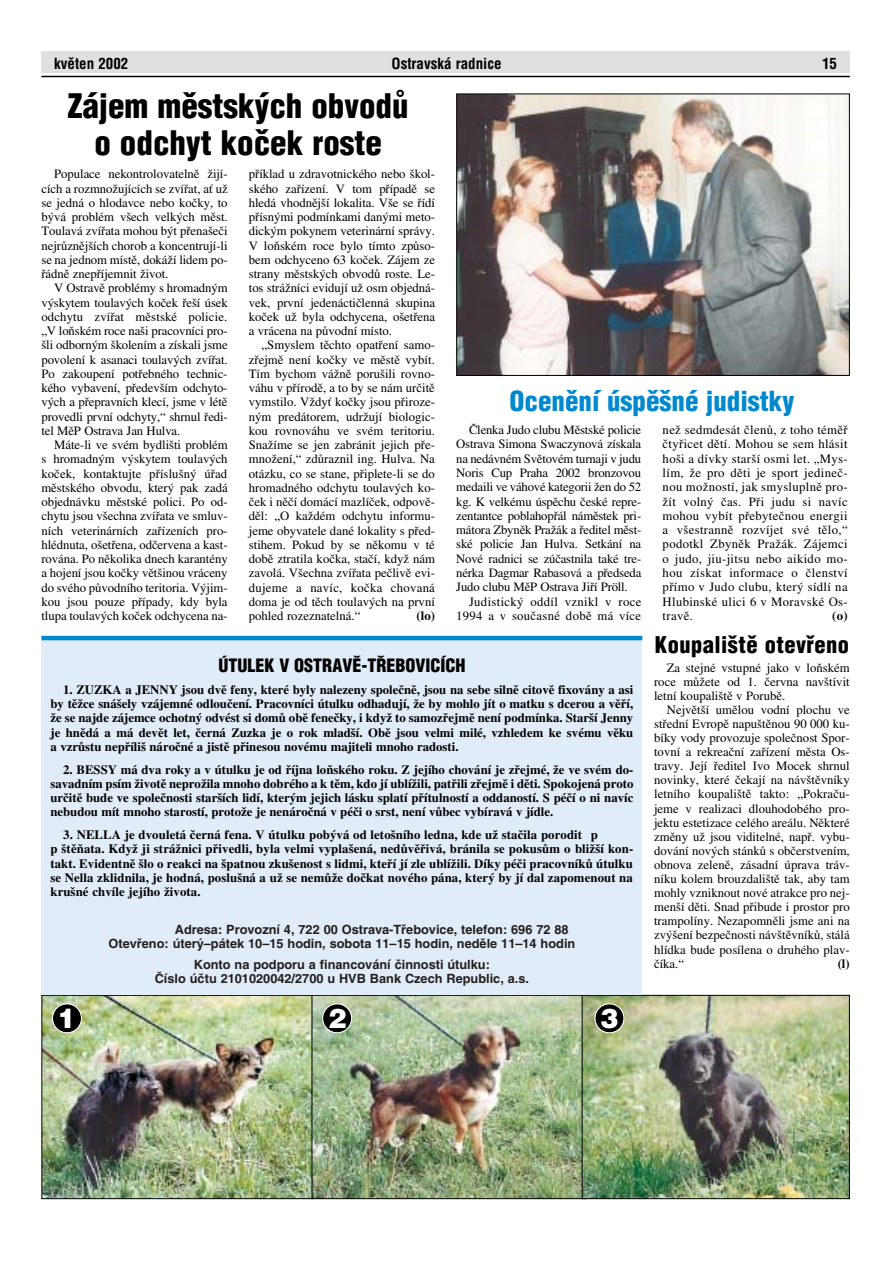
<style>
.page{position:relative;width:893px;height:1275px;background:#fff}
.page>*{position:absolute;margin:0;border:0;box-sizing:border-box;transform-origin:0 0}
.t1{font:900 33px/36.3px "Helvetica Condensed CE";color:#000;text-align:center}
.t2{font:900 27px "Helvetica Condensed CE";color:#0089cf}
.t3{font:900 27px "Helvetica CE";color:#fff}
.t4{font:900 22.5px "Helvetica Condensed CE";letter-spacing:.02em;color:#000}
.t5{font:900 18px "Helvetica Condensed CE";color:#000}
.t6{font:700 15px "Helvetica Condensed CE";color:#000}
.t7{font:12.75px/14.2px "Times CE";letter-spacing:-.005em;color:#000;text-align:justify}
.t8{font:700 12.75px/14.2px "Times CE";letter-spacing:.01em;color:#000;text-align:justify}
.t9{font:700 12.75px/14.1px "Helvetica CE";color:#231f1f}
.t10{font:12.75px/14.2px "Times CE";letter-spacing:.025em;color:#000;text-align:right}
</style>
<div class="page">
<hr style="left:41px;top:76px;width:808px;height:1px;background:#000">
<div style="left:41px;top:51px;width:808px;height:21px;background:#e0e0e0"></div>
<img style="left:458px;top:96px;width:389px;height:278px">
<div style="left:456px;top:94px;width:393px;height:282px;border:1px solid #000"></div>
<img style="left:43px;top:997px;width:268px;height:200px">
<div style="left:41px;top:995px;width:272px;height:204px;border:1px solid #000"></div>
<img style="left:313px;top:997px;width:268px;height:200px">
<div style="left:311px;top:995px;width:275px;height:204px;border:1px solid #000"></div>
<img style="left:583px;top:997px;width:264px;height:200px">
<div style="left:581px;top:995px;width:268px;height:204px;border:1px solid #000"></div>
<div style="left:53px;top:1004px;width:28px;height:28px;background:#000;border-radius:50%"></div>
<div style="left:52px;top:1003px;width:30px;height:30px;border:1px solid #fff;border-radius:50%"></div>
<div style="left:323px;top:1004px;width:28px;height:28px;background:#000;border-radius:50%"></div>
<div style="left:322px;top:1003px;width:30px;height:30px;border:1px solid #fff;border-radius:50%"></div>
<div style="left:595px;top:1004px;width:28px;height:28px;background:#000;border-radius:50%"></div>
<div style="left:594px;top:1003px;width:30px;height:30px;border:1px solid #fff;border-radius:50%"></div>
<div style="left:41px;top:638px;width:601px;height:357px;background:#e0ecf8"></div>
<hr style="left:41px;top:636px;width:601px;height:4px;background:#0089cf">
<p class="t6" style="left:54px;top:58px;width:76px">kvûten 2002</p>
<p class="t6" style="left:391px;top:58px;width:111px">Ostravská radnice</p>
<p class="t6" style="left:822px;top:58px;width:16px">15</p>
<h1 class="t1" style="left:68px;top:92px;width:342px">Zájem mûstsk˘ch obvodÛ o odchyt koãek roste</h1>
<p class="t7" style="left:41px;top:168px;width:188px;text-indent:13px">Populace nekontrolovatelně žijí&shy;cích a rozmnožujících se zvířat, ať už se jedná o hlodavce nebo kočky, to bývá problém všech velkých měst.<br>Toulavá zvířata mohou být přenašeči nejrůznějších chorob a koncentrují-li se na jednom místě, dokáží lidem po&shy;řádně znepříjemnit život.</p>
<p class="t7" style="left:41px;top:282px;width:188px;text-indent:13px">V Ostravě problémy s hromadným výskytem toulavých koček řeší úsek odchytu zvířat městské policie. „V loňském roce naši pracovníci pro&shy;šli odborným školením a získali jsme povolení k asanaci toulavých zvířat.<br>Po zakoupení potřebného technic&shy;kého vybavení, především odchyto&shy;vých a přepravních klecí, jsme v létě provedli první odchyty,“ shrnul ředi&shy;tel MěP Ostrava Jan Hulva.</p>
<p class="t7" style="left:41px;top:439px;width:188px;text-indent:13px">Máte-li ve svém bydlišti problém s hromadným výskytem toulavých koček, kontaktujte příslušný úřad městského obvodu, který pak zadá objednávku městské polici. Po od&shy;chytu jsou všechna zvířata ve smluv&shy;ních veterinárních zařízeních pro&shy;hlédnuta, ošetřena, odčervena a kast&shy;rována. Po několika dnech karantény a hojení jsou kočky většinou vráceny do svého původního teritoria. Výjim&shy;kou jsou pouze případy, kdy byla tlupa toulavých koček odchycena na-</p>
<p class="t7" style="left:249px;top:168px;width:188px">příklad u zdravotnického nebo škol&shy;ského zařízení. V tom případě se hledá vhodnější lokalita. Vše se řídí přísnými podmínkami danými meto&shy;dickým pokynem veterinární správy.<br>V loňském roce bylo tímto způso&shy;bem odchyceno 63 koček. Zájem ze strany městských obvodů roste. Le&shy;tos strážníci evidují už osm objedná&shy;vek, první jedenáctičlenná skupina koček už byla odchycena, ošetřena a vrácena na původní místo.</p>
<p class="t7" style="left:249px;top:339px;width:188px;text-indent:13px">„Smyslem těchto opatření samo&shy;zřejmě není kočky ve městě vybít.<br>Tím bychom vážně porušili rovno&shy;váhu v přírodě, a to by se nám určitě vymstilo. Vždyť kočky jsou přiroze&shy;ným predátorem, udržují biologic&shy;kou rovnováhu ve svém teritoriu.<br>Snažíme se jen zabránit jejich pře&shy;množení,“ zdůraznil ing. Hulva. Na otázku, co se stane, připlete-li se do hromadného odchytu toulavých ko&shy;ček i něčí domácí mazlíček, odpově&shy;děl: „O každém odchytu informu&shy;jeme obyvatele dané lokality s před&shy;stihem. Pokud by se někomu v té době ztratila kočka, stačí, když nám zavolá. Všechna zvířata pečlivě evi&shy;dujeme a navíc, kočka chovaná doma je od těch toulavých na první pohled rozeznatelná.“</p>
<p class="t8" style="left:416px;top:610px;width:20px">(lo)</p>
<h2 class="t2" style="left:509px;top:392px;width:286px">Ocenûní úspû‰né judistky</h2>
<p class="t7" style="left:456px;top:424px;width:187px;text-indent:13px">Členka Judo clubu Městské policie Ostrava Simona Swaczynová získala na nedávném Světovém turnaji v judu Noris Cup Praha 2002 bronzovou medaili ve váhové kategorii žen do 52 kg. K velkému úspěchu české repre&shy;zentantce poblahopřál náměstek pri&shy;mátora Zbyněk Pražák a ředitel měst&shy;ské policie Jan Hulva. Setkání na Nové radnici se zúčastnila také tre&shy;nérka Dagmar Rabasová a předseda Judo clubu MěP Ostrava Jiří Pröll.</p>
<p class="t10" style="left:456px;top:595px;width:187px">Judistický oddíl vznikl v roce<br>1994 a v současné době má více</p>
<p class="t7" style="left:662px;top:424px;width:187px">než sedmdesát členů, z toho téměř čtyřicet dětí. Mohou se sem hlásit hoši a dívky starší osmi let. „Mys&shy;lím, že pro děti je sport jedineč&shy;nou možností, jak smysluplně pro&shy;žít volný čas. Při judu si navíc mohou vybít přebytečnou energii a všestranně rozvíjet své tělo,“ podotkl Zbyněk Pražák. Zájemci o judo, jiu-jitsu nebo aikido mo&shy;hou získat informace o členství přímo v Judo clubu, který sídlí na Hlubinské ulici 6 v Moravské Os&shy;travě.</p>
<p class="t8" style="left:832px;top:610px;width:17px">(o)</p>
<h3 class="t5" style="left:218px;top:659px;width:248px">ÚTULEK V OSTRAVù-T¤EBOVICÍCH</h3>
<p class="t8" style="left:50px;top:684px;width:584px;text-indent:13px">1. ZUZKA a JENNY jsou dvě feny, které byly nalezeny společně, jsou na sebe silně citově fixovány a asi by těžce snášely vzájemné odloučení. Pracovníci útulku odhadují, že by mohlo jít o matku s dcerou a věří, že se najde zájemce ochotný odvést si domů obě fenečky, i když to samozřejmě není podmínka. Starší Jenny je hnědá a má devět let, černá Zuzka je o rok mladší. Obě jsou velmi milé, vzhledem ke svému věku a vzrůstu nepříliš náročné a jistě přinesou novému majiteli mnoho radosti.</p>
<p class="t8" style="left:50px;top:763px;width:584px;text-indent:13px">2. BESSY má dva roky a v útulku je od října loňského roku. Z jejího chování je zřejmé, že ve svém do&shy;savadním psím životě neprožila mnoho dobrého a k těm, kdo jí ublížili, patřili zřejmě i děti. Spokojená proto určitě bude ve společnosti starších lidí, kterým jejich lásku splatí přítulností a oddaností. S péčí o ni navíc nebudou mít mnoho starostí, protože je nenáročná v péči o srst, není vůbec vybíravá v jídle.</p>
<p class="t8" style="left:50px;top:829px;width:584px;text-align:left;text-indent:13px">3. NELLA je dvouletá černá fena. V útulku pobývá od letošního ledna, kde už stačila porodit p<br>p štěňata. Když ji strážnici přivedli, byla velmi vyplašená, nedůvěřivá, bránila se pokusům o bližší kon&shy;takt. Evidentně šlo o reakci na špatnou zkušenost s lidmi, kteří jí zle ublížili. Díky péči pracovníků útulku se Nella zklidnila, je hodná, poslušná a už se nemůže dočkat nového pána, který by jí dal zapomenout na krušné chvíle jejího života.</p>
<p class="t9" style="left:108px;top:924px;width:468px;text-indent:66px">Adresa: Provozní 4, 722 00 Ostrava-Třebovice, telefon: 696 72 88<br>Otevřeno: úterý–pátek 10–15 hodin, sobota 11–15 hodin, neděle 11–14 hodin</p>
<p class="t9" style="left:155px;top:959px;width:376px;text-align:center">Konto na podporu a financování činnosti útulku:<br>Číslo účtu 2101020042/2700 u HVB Bank Czech Republic, a.s.</p>
<h2 class="t3" style="left:58px;top:1009px;width:20px">1</h2>
<h2 class="t3" style="left:328px;top:1009px;width:20px">2</h2>
<h2 class="t3" style="left:600px;top:1009px;width:20px">3</h2>
<h3 class="t4" style="left:654px;top:637px;width:196px">Koupali‰tû otevfieno</h3>
<p class="t7" style="left:654px;top:661px;width:197px;text-indent:13px">Za stejné vstupné jako v loňském roce můžete od 1. června navštívit letní koupaliště v Porubě.</p>
<p class="t7" style="left:654px;top:704px;width:197px;text-indent:13px">Největší umělou vodní plochu ve střední Evropě napuštěnou 90 000 ku&shy;bíky vody provozuje společnost Spor&shy;tovní a rekreační zařízení města Os&shy;travy. Její ředitel Ivo Mocek shrnul novinky, které čekají na návštěvníky letního koupaliště takto: „Pokraču&shy;jeme v realizaci dlouhodobého pro&shy;jektu estetizace celého areálu. Některé změny už jsou viditelné, např. vybu&shy;dování nových stánků s občerstvením, obnova zeleně, zásadní úprava tráv&shy;níku kolem brouzdaliště tak, aby tam mohly vzniknout nové atrakce pro nej&shy;menší děti. Snad přibude i prostor pro trampolíny. Nezapomněli jsme ani na zvýšení bezpečnosti návštěvníků, stálá hlídka bude posílena o druhého plav&shy;číka.“</p>
<p class="t8" style="left:837px;top:958px;width:14px">(l)</p>
</div>
